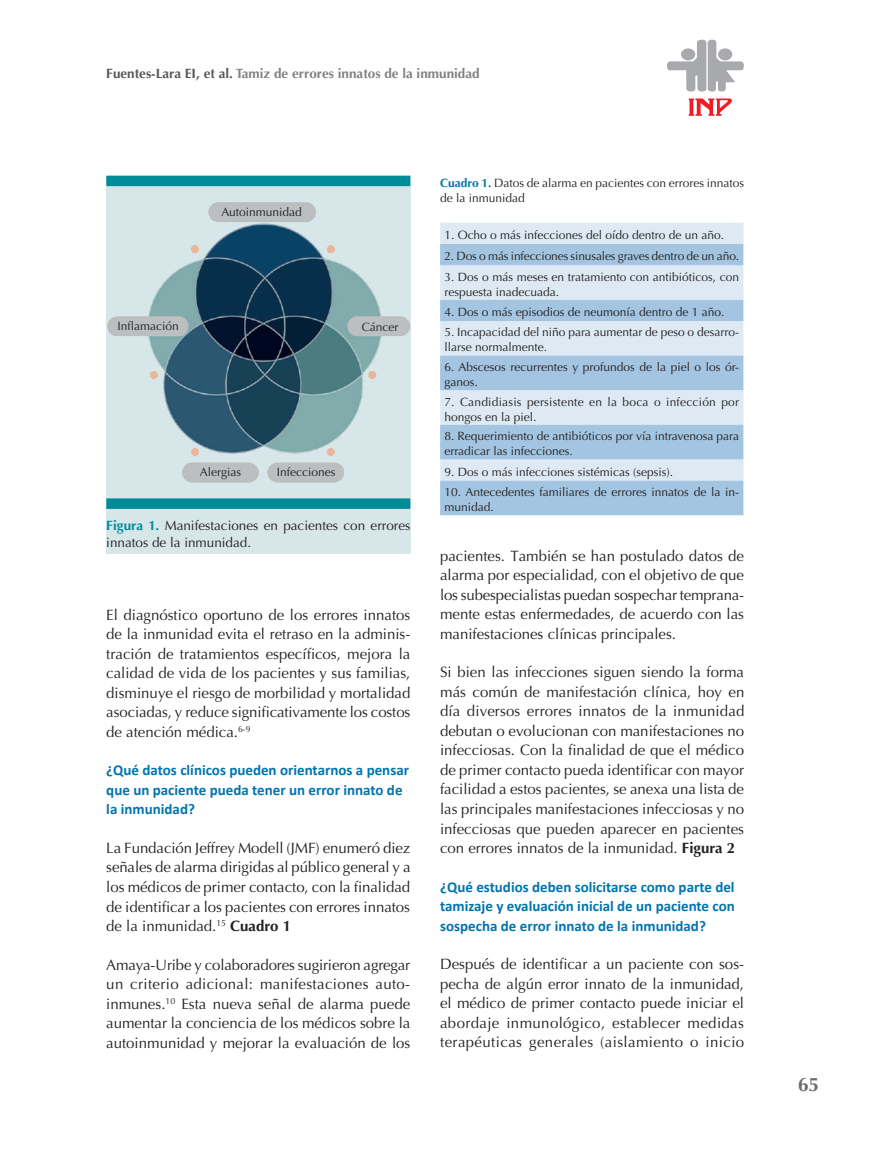
<style>
.page{position:relative;width:893px;height:1149px;background:#fff}
.page>*{position:absolute;margin:0;border:0;box-sizing:border-box;transform-origin:0 0}
.t1{font:700 19.5px "Optima";color:#6c6d70}
.t2{font:15px/19.5px "Optima";color:#231f20;text-align:justify}
.t3{font:700 15px/19.5px "Calibri";color:#0074ae}
.t4{font:13.5px/16.5px "Optima";color:#231f20}
.t5{font:700 13.5px "Optima";color:#808285}
.t6{font:12px/15px "Optima";color:#231f20}
.t7{font:12px/15px "Optima";letter-spacing:.02em;color:#231f20}
.s1{color:#57585a}
.s2{font-weight:700;color:#008b9a}
.s3{font-weight:700}
.s4{font-weight:700;color:#0074ae}
</style>
<div class="page">
<svg style="left:689px;top:98px;width:43px;height:18px"></svg>
<svg style="left:667px;top:39px;width:77px;height:53px"></svg>
<div style="left:718px;top:48px;width:14px;height:12px;background:#a8a9ad;border-radius:50%"></div>
<div style="left:106px;top:175px;width:304px;height:378px;background:#d6e6e9"></div>
<div style="left:106px;top:175px;width:304px;height:11px;background:#008b98"></div>
<div style="left:106px;top:498px;width:304px;height:10px;background:#008b98"></div>
<img style="left:107px;top:202px;width:303px;height:281px">
<div style="left:440px;top:223px;width:303px;height:21px;background:#ddeaf4"></div>
<svg style="left:440px;top:244px;width:303px;height:271px;background:#bdd6e9"></svg>
<p class="t5" style="left:106px;top:66px;width:375px"><span class="s1">Fuentes-Lara EI, et al.</span> Tamiz de errores innatos de la inmunidad</p>
<p class="t6" style="left:117px;top:318px;width:63px">Inflamación</p>
<p class="t6" style="left:221px;top:204px;width:82px">Autoinmunidad</p>
<p class="t6" style="left:362px;top:319px;width:38px">Cáncer</p>
<p class="t6" style="left:200px;top:464px;width:43px">Alergias</p>
<p class="t6" style="left:277px;top:464px;width:60px">Infecciones</p>
<p class="t4" style="left:106px;top:517px;width:306px"><span class="s2">Figura 1.</span> Manifestaciones en pacientes con errores innatos de la inmunidad.</p>
<p class="t2" style="left:106px;top:604px;width:306px">El diagnóstico oportuno de los errores innatos de la inmunidad evita el retraso en la adminis&shy;tración de tratamientos específicos, mejora la calidad de vida de los pacientes y sus familias, disminuye el riesgo de morbilidad y mortalidad asociadas, y reduce significativamente los costos de atención médica.<sup>6-9</sup></p>
<p class="t3" style="left:106px;top:760px;width:304px">¿Qué datos clínicos pueden orientarnos a pensar que un paciente pueda tener un error innato de la inmunidad?</p>
<p class="t2" style="left:106px;top:838px;width:306px">La Fundación Jeffrey Modell (JMF) enumeró diez señales de alarma dirigidas al público general y a los médicos de primer contacto, con la finalidad de identificar a los pacientes con errores innatos de la inmunidad.<sup>15</sup> <span class="s3">Cuadro 1</span></p>
<p class="t2" style="left:106px;top:954px;width:306px">Amaya-Uribe y colaboradores sugirieron agregar un criterio adicional: manifestaciones auto&shy;inmunes.<sup>10</sup> Esta nueva señal de alarma puede aumentar la conciencia de los médicos sobre la autoinmunidad y mejorar la evaluación de los</p>
<p class="t6" style="left:440px;top:175px;width:306px"><span class="s4">Cuadro 1.</span> Datos de alarma en pacientes con errores innatos de la inmunidad</p>
<p class="t6" style="left:444px;top:227px;width:281px">1. Ocho o más infecciones del oído dentro de un año.</p>
<p class="t6" style="left:444px;top:249px;width:296px">2. Dos o más infecciones sinusales graves dentro de un año.</p>
<p class="t6" style="left:444px;top:269px;width:296px">3. Dos o más meses en tratamiento con antibióticos, con respuesta inadecuada.</p>
<p class="t6" style="left:444px;top:304px;width:282px">4. Dos o más episodios de neumonía dentro de 1 año.</p>
<p class="t6" style="left:444px;top:325px;width:296px">5. Incapacidad del niño para aumentar de peso o desarro&shy;llarse normalmente.</p>
<p class="t6" style="left:444px;top:359px;width:296px">6. Abscesos recurrentes y profundos de la piel o los ór&shy;ganos.</p>
<p class="t7" style="left:444px;top:394px;width:296px">7. Candidiasis persistente en la boca o infección por hongos en la piel.</p>
<p class="t6" style="left:444px;top:428px;width:296px">8. Requerimiento de antibióticos por vía intravenosa para erradicar las infecciones.</p>
<p class="t6" style="left:444px;top:464px;width:230px">9. Dos o más infecciones sistémicas (sepsis).</p>
<p class="t6" style="left:444px;top:484px;width:296px">10. Antecedentes familiares de errores innatos de la in&shy;munidad.</p>
<p class="t2" style="left:440px;top:546px;width:306px">pacientes. También se han postulado datos de alarma por especialidad, con el objetivo de que los subespecialistas puedan sospechar temprana&shy;mente estas enfermedades, de acuerdo con las manifestaciones clínicas principales.</p>
<p class="t2" style="left:440px;top:662px;width:306px">Si bien las infecciones siguen siendo la forma más común de manifestación clínica, hoy en día diversos errores innatos de la inmunidad debutan o evolucionan con manifestaciones no infecciosas. Con la finalidad de que el médico de primer contacto pueda identificar con mayor facilidad a estos pacientes, se anexa una lista de las principales manifestaciones infecciosas y no infecciosas que pueden aparecer en pacientes con errores innatos de la inmunidad. <span class="s3">Figura 2</span></p>
<p class="t3" style="left:440px;top:876px;width:296px;text-align:justify">¿Qué estudios deben solicitarse como parte del tamizaje y evaluación inicial de un paciente con sospecha de error innato de la inmunidad?</p>
<p class="t2" style="left:440px;top:954px;width:306px">Después de identificar a un paciente con sos&shy;pecha de algún error innato de la inmunidad, el médico de primer contacto puede iniciar el abordaje inmunológico, establecer medidas terapéuticas generales (aislamiento o inicio</p>
<h1 class="t1" style="left:798px;top:1072px;width:23px">65</h1>
</div>
